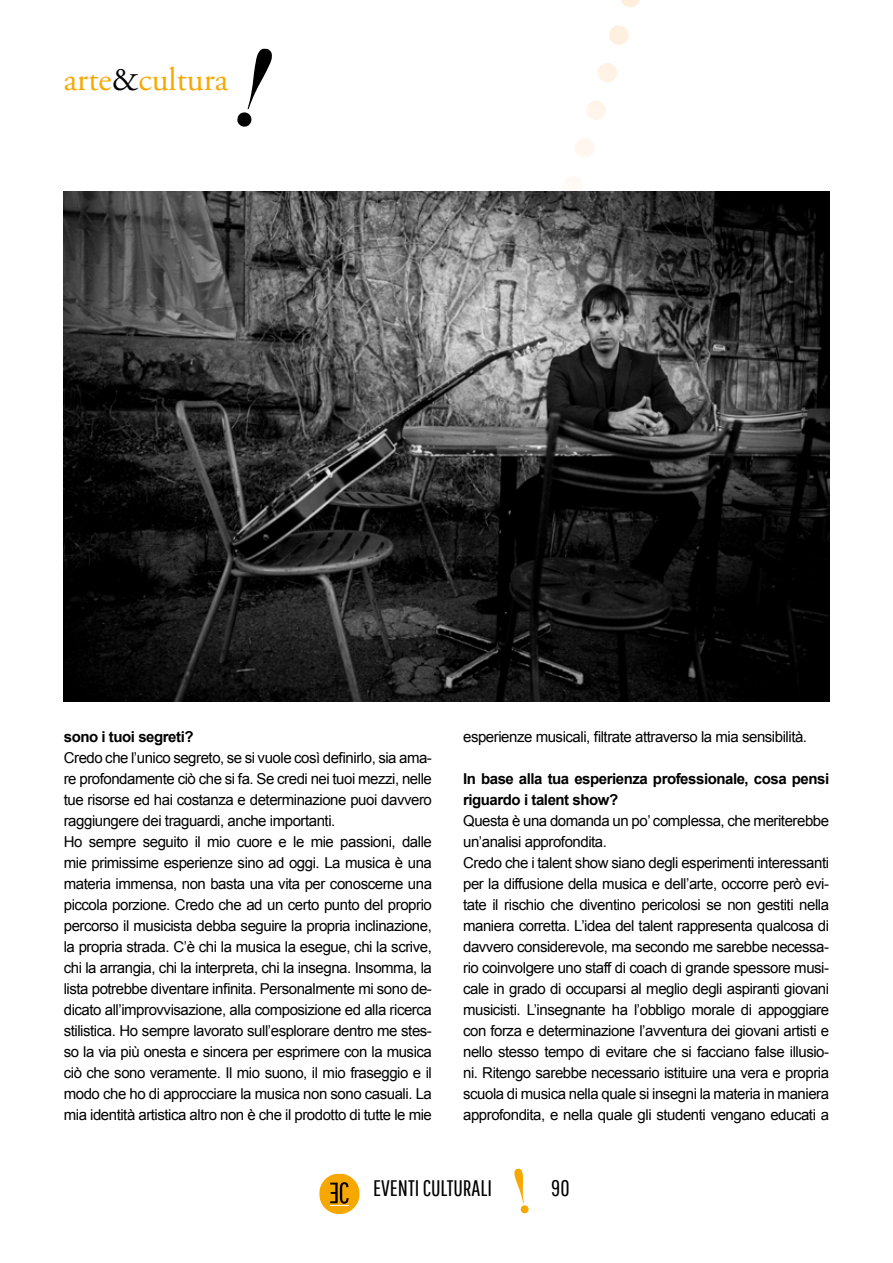
<style>
.page{position:relative;width:893px;height:1263px;background:#fff}
.page>*{position:absolute;margin:0;border:0;box-sizing:border-box;transform-origin:0 0}
.t1{font:33px "Adobe Garamond Pro";color:#f7a800}
.t2{font:22.5px "Pathway Gothic One";color:#000}
.t3{font:15px/21px "Arial";letter-spacing:-.03em;color:#000}
.t4{font:700 15px/21px "Arial";letter-spacing:-.03em;color:#000}
.s1{color:#000}
</style>
<div class="page">
<svg style="left:237px;top:48px;width:35px;height:79px"></svg>
<svg style="left:564px;top:0;width:76px;height:191px"></svg>
<svg style="left:514px;top:1168px;width:15px;height:45px"></svg>
<svg style="left:319px;top:1173px;width:41px;height:41px"></svg>
<img style="left:64px;top:191px;width:765px;height:511px">
<h1 class="t1" style="left:64px;top:60px;width:166px">arte<span class="s1">&amp;</span>cultura</h1>
<p class="t4" style="left:64px;top:727px;width:131px">sono i tuoi segreti?</p>
<p class="t3" style="left:64px;top:748px;width:370px">Credo che l’unico segreto, se si vuole così definirlo, sia ama&shy;re profondamente ciò che si fa. Se credi nei tuoi mezzi, nelle tue risorse ed hai costanza e determinazione puoi davvero raggiungere dei traguardi, anche importanti.<br>Ho sempre seguito il mio cuore e le mie passioni, dalle mie primissime esperienze sino ad oggi. La musica è una materia immensa, non basta una vita per conoscerne una piccola porzione. Credo che ad un certo punto del proprio percorso il musicista debba seguire la propria inclinazione, la propria strada. C’è chi la musica la esegue, chi la scrive, chi la arrangia, chi la interpreta, chi la insegna. Insomma, la lista potrebbe diventare infinita. Personalmente mi sono de&shy;dicato all’improvvisazione, alla composizione ed alla ricerca stilistica. Ho sempre lavorato sull’esplorare dentro me stes&shy;so la via più onesta e sincera per esprimere con la musica ciò che sono veramente. Il mio suono, il mio fraseggio e il modo che ho di approcciare la musica non sono casuali. La mia identità artistica altro non è che il prodotto di tutte le mie</p>
<p class="t3" style="left:463px;top:727px;width:346px">esperienze musicali, filtrate attraverso la mia sensibilità.</p>
<p class="t4" style="left:463px;top:769px;width:368px">In base alla tua esperienza professionale, cosa pensi riguardo i talent show?</p>
<p class="t3" style="left:463px;top:811px;width:368px">Questa è una domanda un po’ complessa, che meriterebbe un’analisi approfondita.<br>Credo che i talent show siano degli esperimenti interessanti per la diffusione della musica e dell’arte, occorre però evi&shy;tate il rischio che diventino pericolosi se non gestiti nella maniera corretta. L’idea del talent rappresenta qualcosa di davvero considerevole, ma secondo me sarebbe necessa&shy;rio coinvolgere uno staff di coach di grande spessore musi&shy;cale in grado di occuparsi al meglio degli aspiranti giovani musicisti. L’insegnante ha l’obbligo morale di appoggiare con forza e determinazione l’avventura dei giovani artisti e nello stesso tempo di evitare che si facciano false illusio&shy;ni. Ritengo sarebbe necessario istituire una vera e propria scuola di musica nella quale si insegni la materia in maniera approfondita, e nella quale gli studenti vengano educati a</p>
<h2 class="t2" style="left:373px;top:1175px;width:121px">EVENTI CULTURALI</h2>
<h2 class="t2" style="left:551px;top:1175px;width:20px">90</h2>
</div>
